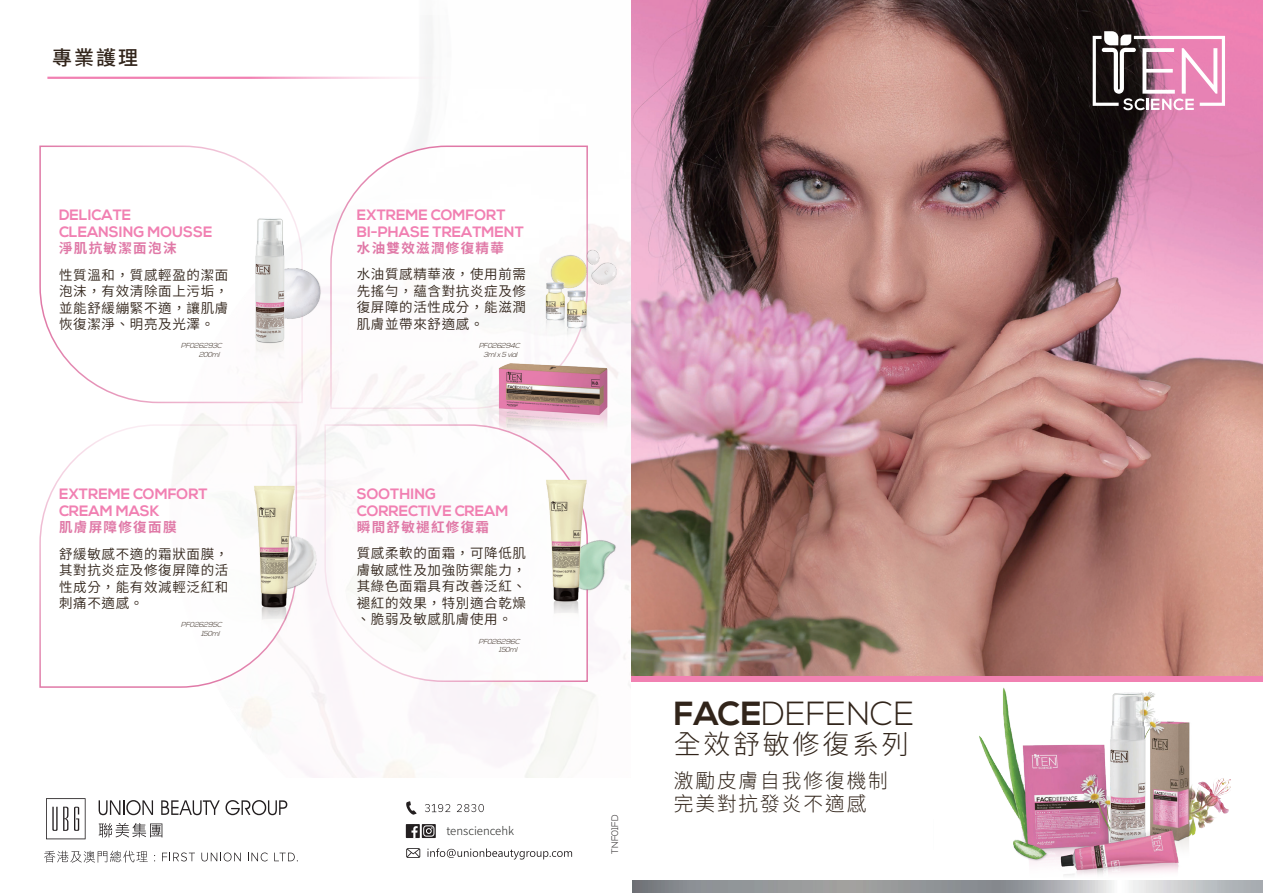
<style>
.page{position:relative;width:1263px;height:893px;background:#fff}
.page>*{position:absolute;margin:0;border:0;box-sizing:border-box;transform-origin:0 0}
.t1{font:300 33.45px "Nexa";color:#31241a}
.t2{font:300 27px "Noto Sans TC";letter-spacing:.1em;color:#31241a}
.t3{font:300 20.1px/23px "Noto Sans TC";letter-spacing:.1em;color:#31241a}
.t4{font:500 19.95px "Source Han Sans TW";color:#31241a}
.t5{font:700 15px/16.5px "Nexa";color:#f180b2}
.t6{font:13.5px/16.5px "Source Han Sans TW";letter-spacing:.05em;color:#31241a;text-align:justify}
.t7{font:700 13.5px "Source Han Sans TW";letter-spacing:.1em;color:#e079a7}
.t8{font:300 11.4px "Noto Sans TC";color:#262725}
.t9{font:300 9.45px "Nexa";color:#231f20}
.t10{font:700 9.45px "Nexa";color:#231f20}
.t11{font:italic 300 7.2px/8.7px "Nexa";color:#31241a}
.s1{font-weight:700}
</style>
<div class="page">
<img style="left:632px;top:0;width:631px;height:676px">
<svg style="left:1093px;top:31px;width:132px;height:79px"></svg>
<div style="left:632px;top:676px;width:631px;height:6px;background:#f181b2"></div>
<img style="left:933px;top:687px;width:330px;height:206px">
<svg style="left:39px;top:145px;width:265px;height:259px"></svg>
<svg style="left:329px;top:145px;width:259px;height:265px"></svg>
<svg style="left:324px;top:424px;width:265px;height:259px"></svg>
<svg style="left:39px;top:424px;width:259px;height:265px"></svg>
<img style="left:227px;top:243px;width:99px;height:98px">
<img style="left:241px;top:206px;width:57px;height:156px">
<img style="left:228px;top:494px;width:109px;height:143px">
<img style="left:246px;top:479px;width:57px;height:155px">
<img style="left:522px;top:220px;width:144px;height:103px">
<img style="left:486px;top:352px;width:135px;height:96px">
<img style="left:561px;top:287px;width:31px;height:67px">
<img style="left:539px;top:279px;width:32px;height:67px">
<img style="left:501px;top:480px;width:177px;height:165px">
<img style="left:537px;top:474px;width:58px;height:155px">
<svg style="left:162px;top:852px;width:33px;height:9px"></svg>
<svg style="left:201px;top:852px;width:40px;height:9px"></svg>
<svg style="left:248px;top:852px;width:20px;height:9px"></svg>
<svg style="left:44px;top:851px;width:104px;height:12px"></svg>
<svg style="left:274px;top:853px;width:24px;height:8px"></svg>
<svg style="left:46px;top:798px;width:40px;height:41px"></svg>
<svg style="left:99px;top:800px;width:54px;height:15px"></svg>
<svg style="left:161px;top:800px;width:126px;height:15px"></svg>
<svg style="left:99px;top:823px;width:63px;height:14px"></svg>
<svg style="left:406px;top:848px;width:14px;height:10px"></svg>
<svg style="left:427px;top:848px;width:145px;height:11px"></svg>
<svg style="left:406px;top:801px;width:10px;height:14px"></svg>
<svg style="left:457px;top:804px;width:27px;height:8px"></svg>
<svg style="left:425px;top:804px;width:25px;height:8px"></svg>
<div style="left:406px;top:824px;width:14px;height:14px;background:#231f20"></div>
<svg style="left:422px;top:824px;width:14px;height:14px"></svg>
<svg style="left:411px;top:825px;width:23px;height:13px"></svg>
<h3 class="t4" style="left:52px;top:47px;width:88px">專業護理</h3>
<p class="t5" style="left:59px;top:207px;width:155px">DELICATE<br>CLEANSING MOUSSE</p>
<p class="t7" style="left:59px;top:240px;width:119px">淨肌抗敏潔面泡沫</p>
<p class="t6" style="left:59px;top:267px;width:171px">性質溫和，質感輕盈的潔面泡沫，有效清除面上污垢，並能舒緩繃緊不適，讓肌膚恢復潔淨、明亮及光澤。</p>
<p class="t11" style="left:199px;top:342px;width:27px;text-indent:-18px">PF026293C<br>200ml</p>
<p class="t5" style="left:59px;top:486px;width:150px">EXTREME COMFORT<br>CREAM MASK</p>
<p class="t7" style="left:59px;top:519px;width:119px">肌膚屏障修復面膜</p>
<p class="t6" style="left:59px;top:546px;width:171px">舒緩敏感不適的霜狀面膜，其對抗炎症及修復屏障的活性成分，能有效減輕泛紅和刺痛不適感。</p>
<p class="t11" style="left:201px;top:621px;width:25px;text-indent:-20px">PF026295C<br>150ml</p>
<p class="t5" style="left:357px;top:207px;width:169px">EXTREME COMFORT<br>BI-PHASE TREATMENT</p>
<p class="t7" style="left:357px;top:240px;width:149px">水油雙效滋潤修復精華</p>
<p class="t6" style="left:357px;top:266px;width:171px">水油質感精華液，使用前需先搖勻，蘊含對抗炎症及修復屏障的活性成分，能滋潤肌膚並帶來舒適感。</p>
<p class="t11" style="left:479px;top:342px;width:45px;text-align:center">PF026294C<br>3mlx5vial</p>
<p class="t5" style="left:357px;top:486px;width:153px">SOOTHING<br>CORRECTIVE CREAM</p>
<p class="t7" style="left:357px;top:519px;width:134px">瞬間舒敏褪紅修復霜</p>
<p class="t6" style="left:357px;top:545px;width:171px">質感柔軟的面霜，可降低肌膚敏感性及加強防禦能力，其綠色面霜具有改善泛紅、褪紅的效果，特別適合乾燥、脆弱及敏感肌膚使用。</p>
<p class="t11" style="left:499px;top:637px;width:25px;text-indent:-20px">PF026296C<br>150ml</p>
<p class="t10" style="left:610px;top:835px;width:25px;rotate:-90deg">O1FD</p>
<p class="t8" style="left:446px;top:824px;width:69px">tensciencehk</p>
<p class="t9" style="left:609px;top:854px;width:41px;rotate:-90deg">TNF01FD</p>
<h1 class="t1" style="left:674px;top:694px;width:242px"><span class="s1">FACE</span>DEFENCE</h1>
<h2 class="t2" style="left:674px;top:729px;width:236px">全效舒敏修復系列</h2>
<h3 class="t3" style="left:674px;top:769px;width:216px">激勵皮膚自我修復機制完美對抗發炎不適感</h3>
</div>
